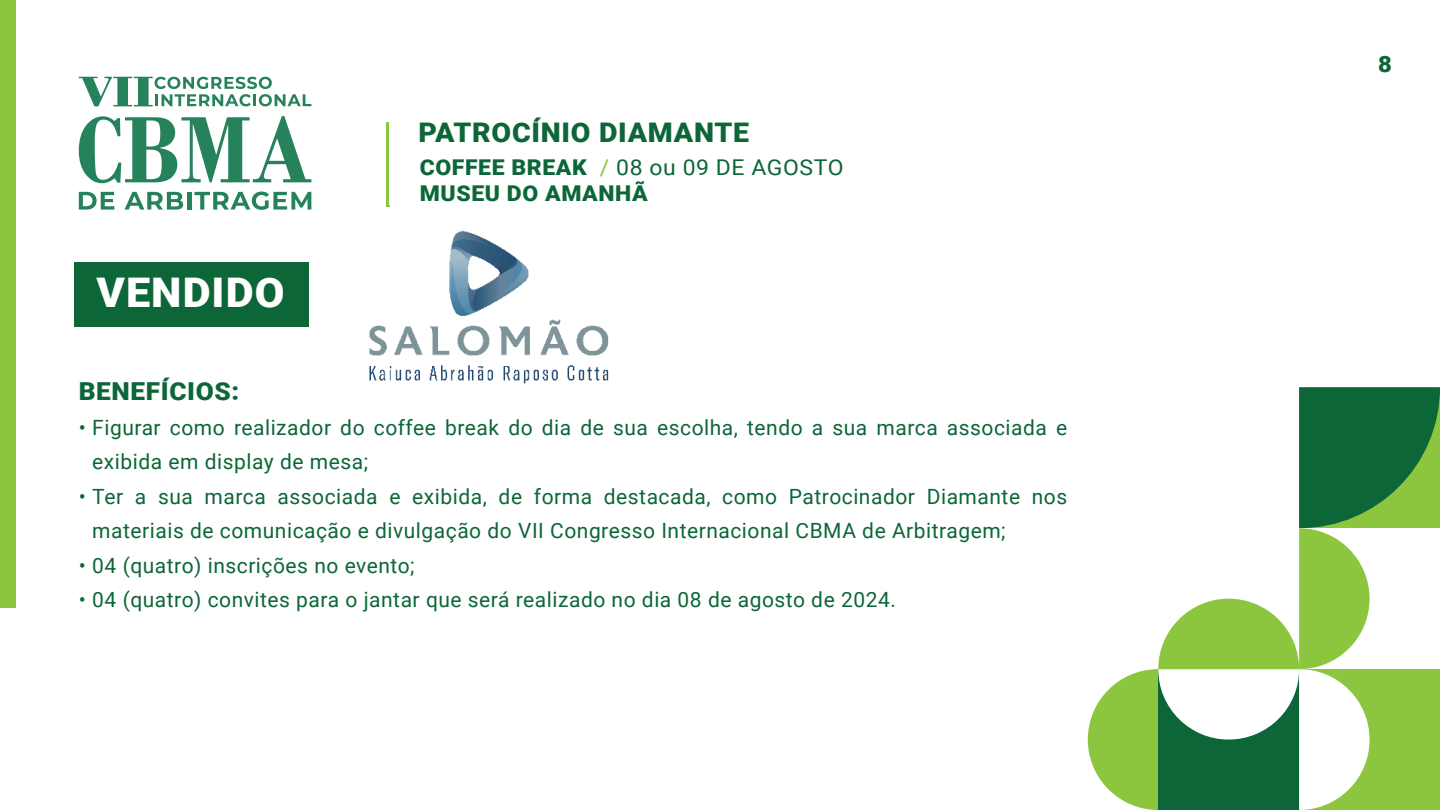
<style>
.page{position:relative;width:1440px;height:810px;background:#fff}
.page>*{position:absolute;margin:0;border:0;box-sizing:border-box;transform-origin:0 0}
.t1{font:900 40.88px "Roboto";letter-spacing:.025em;color:#fff;scale:1.06 1}
.t2{font:900 27px "Roboto";letter-spacing:.025em;color:#0c6638;scale:1.06 1}
.t3{font:900 24.75px "Roboto";letter-spacing:.025em;color:#0c6638;scale:1.06 1}
.t4{font:900 22.5px "Roboto";color:#0c6638;scale:1.06 1}
.t5{font:900 21.75px/26.3px "Roboto";letter-spacing:.025em;color:#0c6638;scale:1.06 1}
.t6{font:21px/34.5px "Roboto";letter-spacing:.025em;color:#0c6638}
.s1{font-weight:400;color:#8bc63e}
.s2{font-weight:400}
</style>
<div class="page">
<svg style="left:79px;top:116px;width:232px;height:67px"></svg>
<svg style="left:79px;top:192px;width:35px;height:18px"></svg>
<svg style="left:125px;top:192px;width:58px;height:18px"></svg>
<hr style="left:187px;top:192px;width:4px;height:18px;background:#26825a">
<svg style="left:195px;top:192px;width:116px;height:18px"></svg>
<svg style="left:79px;top:77px;width:232px;height:29px"></svg>
<hr style="left:386px;top:122px;width:3px;height:85px;background:#8bc63e">
<svg style="left:1088px;top:387px;width:352px;height:423px"></svg>
<div style="left:0;top:0;width:15px;height:608px;background:#8bc63e"></div>
<div style="left:75px;top:263px;width:234px;height:64px;background:#0c6638"></div>
<img style="left:369px;top:206px;width:240px;height:177px">
<h1 class="t1" style="left:96px;top:264px;width:179px">VENDIDO</h1>
<p class="t2" style="left:418px;top:113px;width:313px">PATROCÍNIO DIAMANTE</p>
<p class="t5" style="left:420px;top:153px;width:401px">COFFEE BREAK <span class="s1">/</span> <span class="s2">08 ou 09 DE AGOSTO<br></span>MUSEU DO AMANHÃ</p>
<p class="t3" style="left:79px;top:374px;width:153px">BENEFÍCIOS:</p>
<p class="t6" style="left:92px;top:409px;width:977px;text-indent:-14px">• Figurar como realizador do coffee break do dia de sua escolha, tendo a sua marca associada e exibida em display de mesa;</p>
<p class="t6" style="left:92px;top:478px;width:977px;text-indent:-14px">• Ter a sua marca associada e exibida, de forma destacada, como Patrocinador Diamante nos materiais de comunicação e divulgação do VII Congresso Internacional CBMA de Arbitragem;</p>
<p class="t6" style="left:79px;top:547px;width:337px">• 04 (quatro) inscrições no evento;</p>
<p class="t6" style="left:79px;top:582px;width:819px">• 04 (quatro) convites para o jantar que será realizado no dia 08 de agosto de 2024.</p>
<p class="t4" style="left:1378px;top:48px;width:14px">8</p>
</div>
